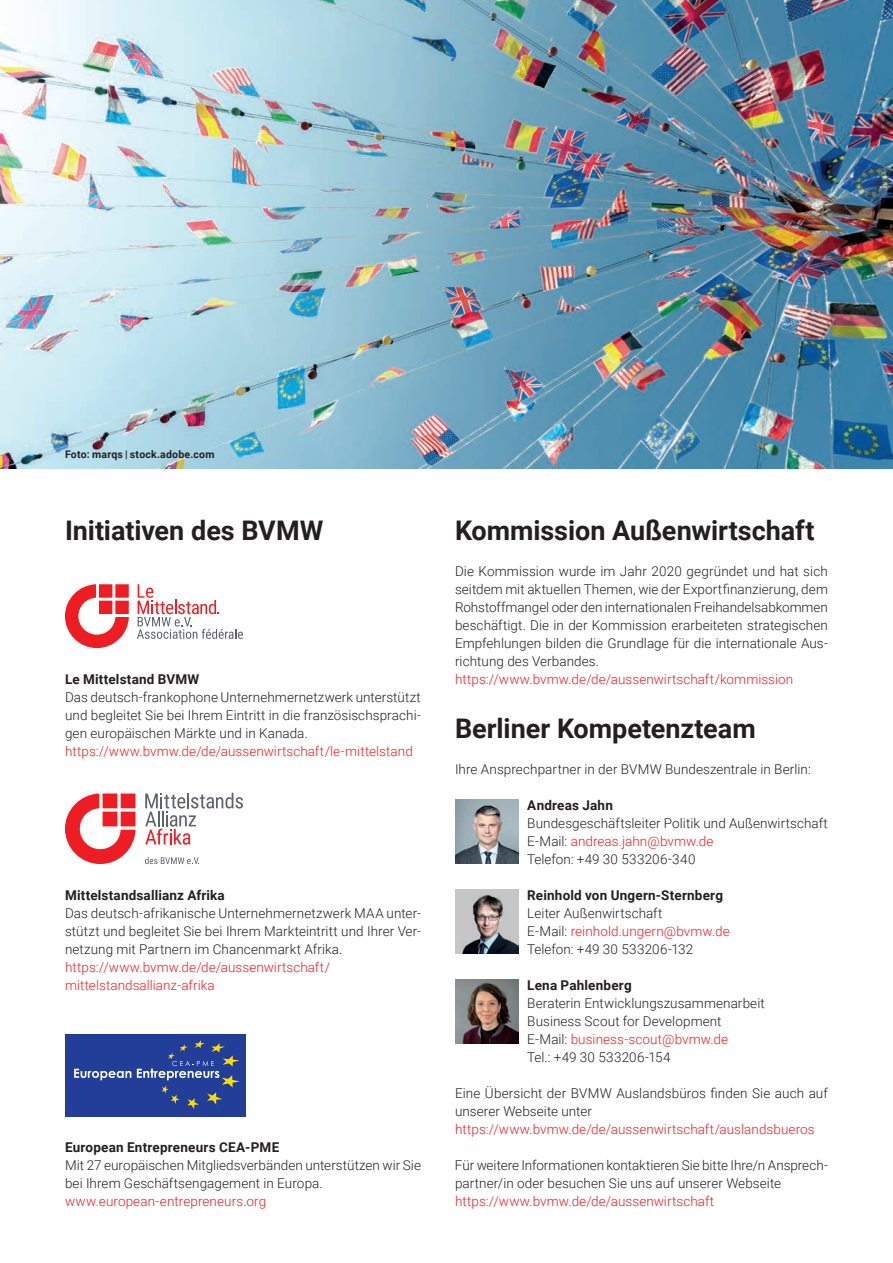
<style>
.page{position:relative;width:893px;height:1263px;background:#fff}
.page>*{position:absolute;margin:0;border:0;box-sizing:border-box;transform-origin:0 0}
.t1{font:700 27px "Roboto";letter-spacing:-.005em;color:#231f20}
.t2{font:300 13.5px/18px "Roboto";letter-spacing:.005em;color:#231f20}
.t3{font:300 13.5px/18px "Roboto";letter-spacing:.005em;color:#ee1e24}
.t4{font:700 13.5px "Roboto";letter-spacing:.015em;color:#231f20}
.t5{font:700 10.5px "Roboto";letter-spacing:.02em;color:#231f20}
.s1{color:#ee1e24}
</style>
<div class="page">
<img style="left:455px;top:799px;width:64px;height:64px">
<img style="left:455px;top:889px;width:64px;height:64px">
<img style="left:455px;top:979px;width:64px;height:64px">
<svg style="left:65px;top:584px;width:64px;height:64px"></svg>
<svg style="left:137px;top:584px;width:106px;height:55px"></svg>
<svg style="left:65px;top:793px;width:70px;height:71px"></svg>
<svg style="left:145px;top:793px;width:98px;height:52px"></svg>
<svg style="left:145px;top:857px;width:54px;height:7px"></svg>
<div style="left:65px;top:1034px;width:181px;height:82px;background:#233e98"></div>
<svg style="left:74px;top:1069px;width:57px;height:11px"></svg>
<svg style="left:137px;top:1040px;width:103px;height:69px"></svg>
<img style="left:0;top:0;width:893px;height:468px">
<p class="t5" style="left:65px;top:447px;width:151px">Foto: marqs | stock.adobe.com</p>
<h1 class="t1" style="left:65px;top:511px;width:260px">Initiativen des BVMW</h1>
<p class="t4" style="left:65px;top:670px;width:136px">Le Mittelstand BVMW</p>
<p class="t2" style="left:65px;top:688px;width:357px;text-align:justify">Das deutsch-frankophone Unternehmernetzwerk unterstützt und begleitet Sie bei Ihrem Eintritt in die französischsprachi&shy;gen europäischen Märkte und in Kanada.</p>
<p class="t3" style="left:65px;top:742px;width:349px">https://www.bvmw.de/de/aussenwirtschaft/le-mittelstand</p>
<p class="t4" style="left:65px;top:886px;width:161px">Mittelstandsallianz Afrika</p>
<p class="t2" style="left:65px;top:904px;width:357px;text-align:justify">Das deutsch-afrikanische Unternehmernetzwerk MAA unter&shy;stützt und begleitet Sie bei Ihrem Markteintritt und Ihrer Ver&shy;netzung mit Partnern im Chancenmarkt Afrika.</p>
<p class="t3" style="left:65px;top:958px;width:267px">https://www.bvmw.de/de/aussenwirtschaft/ mittelstandsallianz-afrika</p>
<p class="t4" style="left:65px;top:1138px;width:216px">European Entrepreneurs CEA-PME</p>
<p class="t2" style="left:65px;top:1156px;width:357px">Mit 27 europäischen Mitgliedsverbänden unterstützen wir Sie bei Ihrem Geschäftsengagement in Europa.</p>
<p class="t3" style="left:65px;top:1192px;width:203px">www.european-entrepreneurs.org</p>
<h1 class="t1" style="left:455px;top:511px;width:361px">Kommission Außenwirtschaft</h1>
<p class="t2" style="left:455px;top:562px;width:374px;text-align:justify">Die Kommission wurde im Jahr 2020 gegründet und hat sich seitdem mit aktuellen Themen, wie der Exportfinanzierung, dem Rohstoffmangel oder den internationalen Freihandelsabkommen beschäftigt. Die in der Kommission erarbeiteten strategischen Empfehlungen bilden die Grundlage für die internationale Aus&shy;richtung des Verbandes.</p>
<p class="t3" style="left:455px;top:670px;width:340px">https://www.bvmw.de/de/aussenwirtschaft/kommission</p>
<h1 class="t1" style="left:455px;top:709px;width:302px">Berliner Kompetenzteam</h1>
<p class="t2" style="left:455px;top:760px;width:357px">Ihre Ansprechpartner in der BVMW Bundeszentrale in Berlin:</p>
<p class="t4" style="left:527px;top:796px;width:87px">Andreas Jahn</p>
<p class="t2" style="left:527px;top:814px;width:302px">Bundesgeschäftsleiter Politik und Außenwirtschaft<br>E-Mail: <span class="s1">andreas.jahn@bvmw.de<br></span>Telefon: +49 30 533206-340</p>
<p class="t4" style="left:527px;top:886px;width:197px">Reinhold von Ungern-Sternberg</p>
<p class="t2" style="left:527px;top:904px;width:204px">Leiter Außenwirtschaft<br>E-Mail: <span class="s1">reinhold.ungern@bvmw.de<br></span>Telefon: +49 30 533206-132</p>
<p class="t4" style="left:527px;top:976px;width:106px">Lena Pahlenberg</p>
<p class="t2" style="left:527px;top:994px;width:239px">Beraterin Entwicklungszusammenarbeit<br>Business Scout for Development<br>E-Mail: <span class="s1">business-scout@bvmw.de<br></span>Tel.: +49 30 533206-154</p>
<p class="t2" style="left:455px;top:1084px;width:374px">Eine Übersicht der BVMW Auslandsbüros finden Sie auch auf unserer Webseite unter</p>
<p class="t3" style="left:455px;top:1120px;width:361px">https://www.bvmw.de/de/aussenwirtschaft/auslandsbueros</p>
<p class="t2" style="left:455px;top:1156px;width:374px">Für weitere Informationen kontaktieren Sie bitte Ihre/n Ansprech&shy;partner/in oder besuchen Sie uns auf unserer Webseite</p>
<p class="t3" style="left:455px;top:1192px;width:261px">https://www.bvmw.de/de/aussenwirtschaft</p>
</div>
